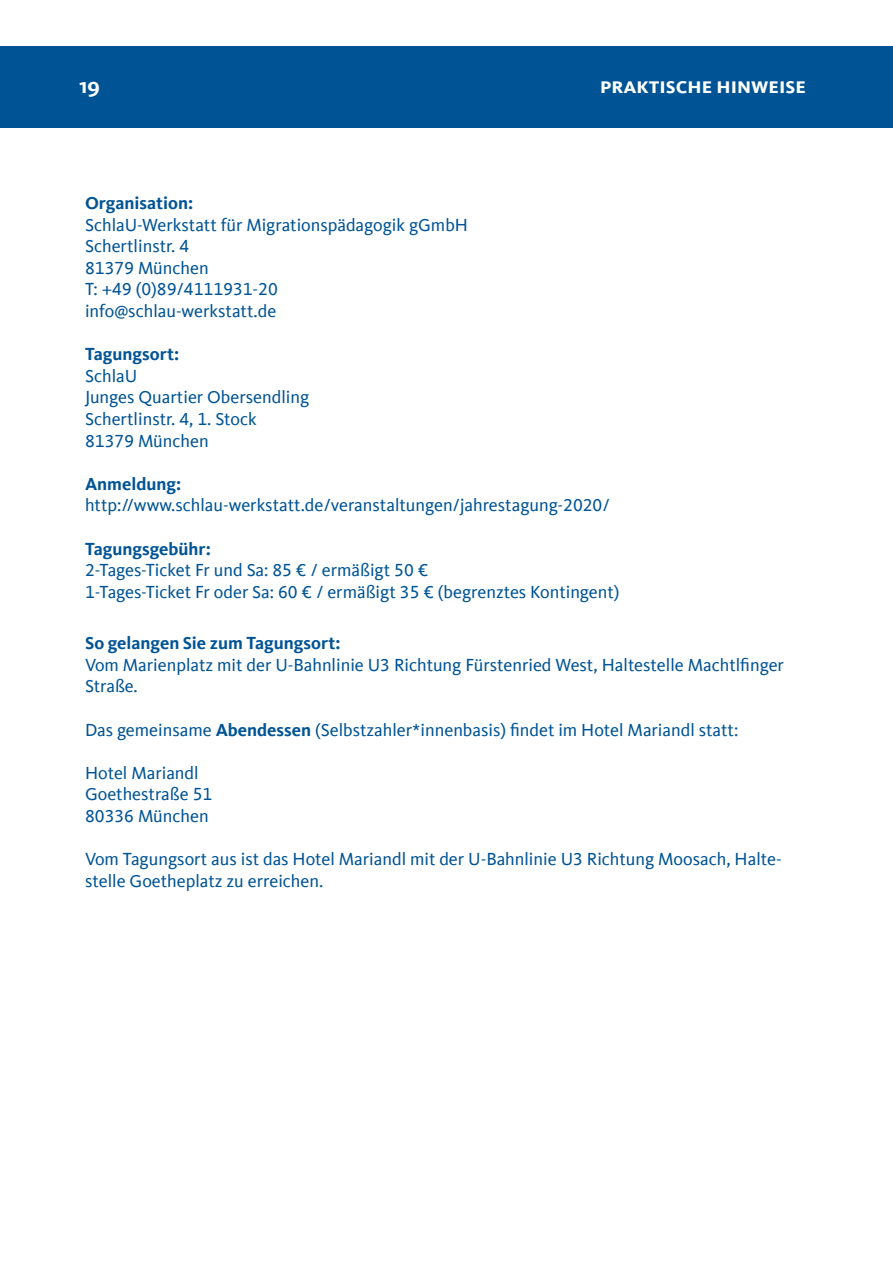
<style>
.page{position:relative;width:893px;height:1263px;background:#fff}
.page>*{position:absolute;margin:0;border:0;box-sizing:border-box;transform-origin:0 0}
.t1{font:700 22.5px "Kievit Sc Offc";color:#fff}
.t2{font:18px/21.6px "Kievit Offc";color:#005495}
.t3{font:700 18px "Kievit Offc";color:#005495}
.s1{font-weight:700}
</style>
<div class="page">
<div style="left:0;top:46px;width:893px;height:82px;background:#005495"></div>
<p class="t1" style="left:79px;top:72px;width:22px">19</p>
<p class="t1" style="left:600px;top:72px;width:207px">praktische hinweise</p>
<p class="t3" style="left:85px;top:192px;width:110px">Organisation:</p>
<p class="t2" style="left:85px;top:214px;width:384px">SchlaU-Werkstatt für Migrationspädagogik gGmbH<br>Schertlinstr. 4<br>81379 München<br>T: +49 (0)89/4111931-20 info@schlau-werkstatt.de</p>
<p class="t3" style="left:85px;top:344px;width:96px">Tagungsort:</p>
<p class="t2" style="left:85px;top:365px;width:226px">SchlaU<br>Junges Quartier Obersendling<br>Schertlinstr. 4, 1. Stock<br>81379 München</p>
<p class="t3" style="left:85px;top:473px;width:98px">Anmeldung:</p>
<p class="t2" style="left:85px;top:495px;width:526px">http://www.schlau-werkstatt.de/veranstaltungen/jahrestagung-2020/</p>
<p class="t3" style="left:85px;top:538px;width:127px">Tagungsgebühr:</p>
<p class="t2" style="left:85px;top:560px;width:536px">2-Tages-Ticket Fr und Sa: 85 € / ermäßigt 50 €<br>1-Tages-Ticket Fr oder Sa: 60 € / ermäßigt 35 € (begrenztes Kontingent)</p>
<p class="t3" style="left:85px;top:633px;width:257px">So gelangen Sie zum Tagungsort:</p>
<p class="t2" style="left:85px;top:654px;width:700px">Vom Marienplatz mit der U-Bahnlinie U3 Richtung Fürstenried West, Haltestelle Machtlfinger<br>Straße.</p>
<p class="t2" style="left:85px;top:719px;width:655px">Das gemeinsame <span class="s1">Abendessen</span> (Selbstzahler*innenbasis) findet im Hotel Mariandl statt:</p>
<p class="t2" style="left:85px;top:762px;width:129px">Hotel Mariandl<br>Goethestraße 51<br>80336 München</p>
<p class="t2" style="left:85px;top:848px;width:698px">Vom Tagungsort aus ist das Hotel Mariandl mit der U-Bahnlinie U3 Richtung Moosach, Halte&shy;stelle Goetheplatz zu erreichen.</p>
</div>
